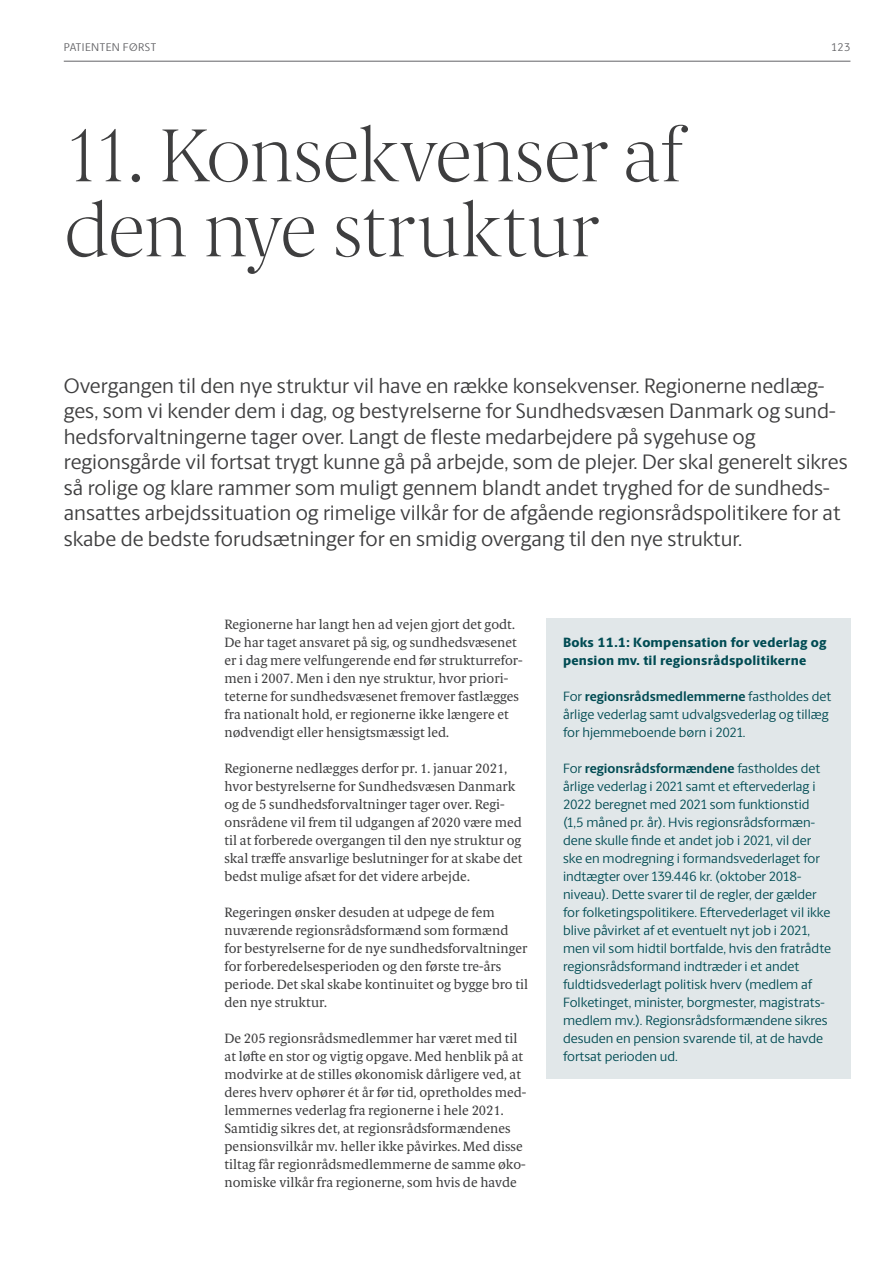
<style>
.page{position:relative;width:893px;height:1263px;background:#fff}
.page>*{position:absolute;margin:0;border:0;box-sizing:border-box;transform-origin:0 0}
.t1{font:200 75px/75px "Berlingske Serif Text";letter-spacing:-.015em;color:#3e3e3f}
.t2{font:21px/25.5px "Berlingske Sans";color:#3e3e3f}
.t3{font:13.5px/18px "Berlingske Serif Text";color:#3e3e3f}
.t4{font:13.5px/18px "Berlingske Sans";color:#004b53}
.t5{font:800 13.5px/18px "Berlingske Sans";letter-spacing:.02em;color:#004b53}
.t6{font:11.25px "Berlingske Sans";letter-spacing:.025em;color:#636366}
.s1{font-weight:700}
</style>
<div class="page">
<div style="left:546px;top:618px;width:304px;height:461px;background:#e1e7e9"></div>
<hr style="left:64px;top:61px;width:786px;height:1px;background:#636366">
<p class="t6" style="left:64px;top:39px;width:29px">Patienten</p>
<p class="t6" style="left:123px;top:39px;width:8px">først</p>
<p class="t6" style="left:831px;top:39px;width:21px">123</p>
<h1 class="t1" style="left:64px;top:114px;width:621px">11. Konsekvenser af den nye struktur</h1>
<p class="t2" style="left:64px;top:372px;width:785px">Overgangen til den nye struktur vil have en række konsekvenser. Regionerne nedlæg&shy;ges, som vi kender dem i dag, og bestyrelserne for Sundhedsvæsen Danmark og sund&shy;hedsforvaltningerne tager over. Langt de fleste medarbejdere på sygehuse og regionsgårde vil fortsat trygt kunne gå på arbejde, som de plejer. Der skal generelt sikres så rolige og klare rammer som muligt gennem blandt andet tryghed for de sundheds&shy;ansattes arbejdssituation og rimelige vilkår for de afgående regionsrådspolitikere for at skabe de bedste forudsætninger for en smidig overgang til den nye struktur.</p>
<p class="t3" style="left:225px;top:615px;width:300px">Regionerne har langt hen ad vejen gjort det godt.<br>De har taget ansvaret på sig, og sundhedsvæsenet er i dag mere velfungerende end før strukturrefor&shy;men i 2007. Men i den nye struktur, hvor priori&shy;teterne for sundhedsvæsenet fremover fastlægges fra nationalt hold, er regionerne ikke længere et nødvendigt eller hensigtsmæssigt led.</p>
<p class="t3" style="left:225px;top:759px;width:300px">Regionerne nedlægges derfor pr. 1. januar 2021, hvor bestyrelserne for Sundhedsvæsen Danmark og de 5 sundhedsforvaltninger tager over. Regi&shy;onsrådene vil frem til udgangen af 2020 være med til at forberede overgangen til den nye struktur og skal træffe ansvarlige beslutninger for at skabe det bedst mulige afsæt for det videre arbejde.</p>
<p class="t3" style="left:225px;top:903px;width:305px">Regeringen ønsker desuden at udpege de fem nuværende regionsrådsformænd som formænd for bestyrelserne for de nye sundhedsforvaltninger for forberedelsesperioden og den første tre-års periode. Det skal skabe kontinuitet og bygge bro til den nye struktur.</p>
<p class="t3" style="left:225px;top:1029px;width:303px">De 205 regionsrådsmedlemmer har været med til at løfte en stor og vigtig opgave. Med henblik på at modvirke at de stilles økonomisk dårligere ved, at deres hverv ophører ét år før tid, opretholdes med&shy;lemmernes vederlag fra regionerne i hele 2021.<br>Samtidig sikres det, at regionsrådsformændenes pensionsvilkår mv. heller ikke påvirkes. Med disse tiltag får regionrådsmedlemmerne de samme øko&shy;nomiske vilkår fra regionerne, som hvis de havde</p>
<p class="t5" style="left:563px;top:633px;width:265px">Boks 11.1: Kompensation for vederlag og pension mv. til regionsrådspolitikerne</p>
<p class="t4" style="left:563px;top:687px;width:270px">For <span class="s1">regionsrådsmedlemmerne</span> fastholdes det årlige vederlag samt udvalgsvederlag og tillæg for hjemmeboende børn i 2021.</p>
<p class="t4" style="left:563px;top:759px;width:270px">For <span class="s1">regionsrådsformændene</span> fastholdes det årlige vederlag i 2021 samt et eftervederlag i 2022 beregnet med 2021 som funktionstid (1,5 måned pr. år). Hvis regionsrådsformæn&shy;dene skulle finde et andet job i 2021, vil der ske en modregning i formandsvederlaget for indtægter over 139.446 kr. (oktober 2018- niveau). Dette svarer til de regler, der gælder for folketingspolitikere. Eftervederlaget vil ikke blive påvirket af et eventuelt nyt job i 2021, men vil som hidtil bortfalde, hvis den fratrådte regionsrådsformand indtræder i et andet fuldtidsvederlagt politisk hverv (medlem af Folketinget, minister, borgmester, magistrats&shy;medlem mv.). Regionsrådsformændene sikres desuden en pension svarende til, at de havde fortsat perioden ud.</p>
</div>
